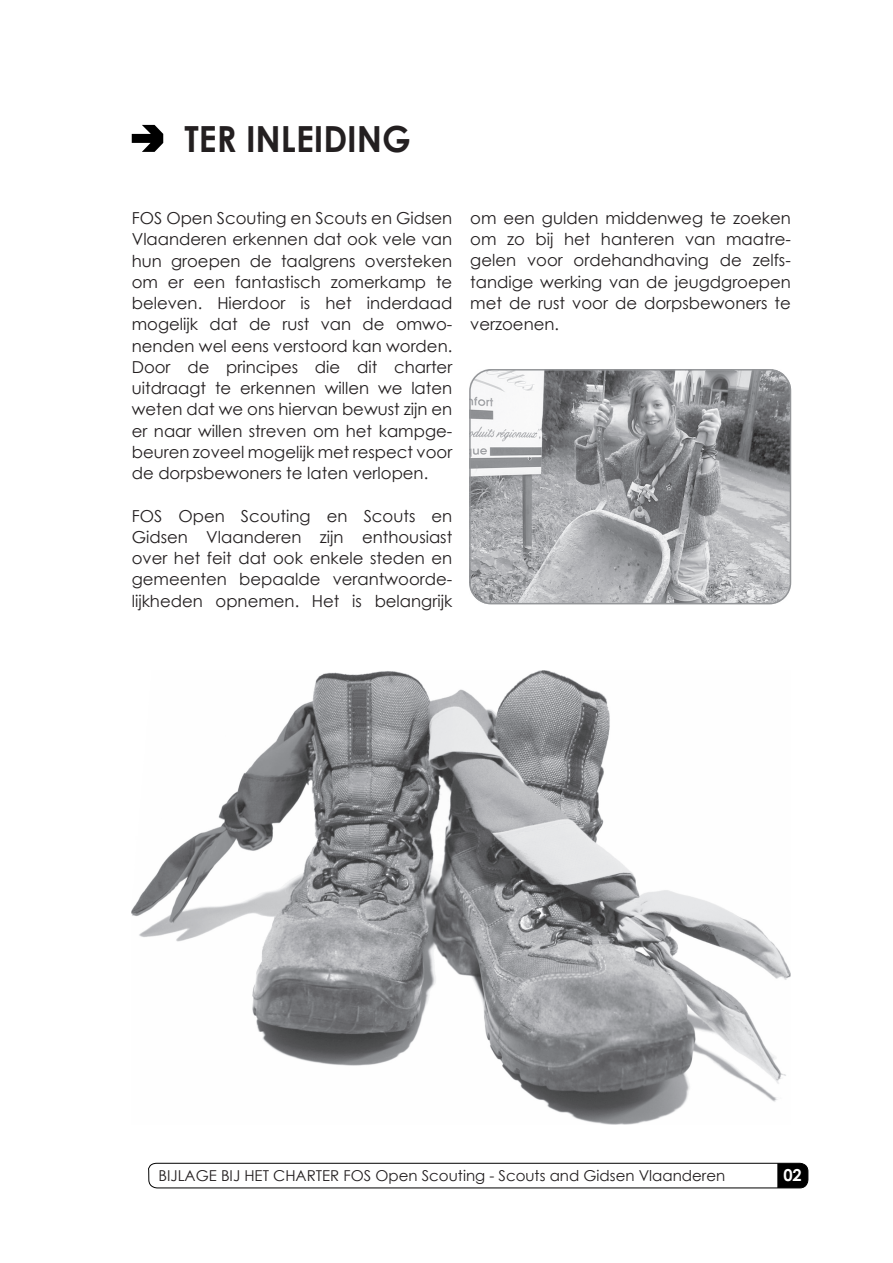
<style>
.page{position:relative;width:893px;height:1263px;background:#fff}
.page>*{position:absolute;margin:0;border:0;box-sizing:border-box;transform-origin:0 0}
.t1{font:700 36px "Century Gothic";color:#231f20;scale:.95 1}
.t2{font:16.5px/21.3px "Century Gothic";color:#231f20;text-align:justify}
.t3{font:700 16.5px "Century Gothic";color:#fff}
.t4{font:15px "Century Gothic";color:#231f20}
</style>
<div class="page">
<svg style="left:132px;top:125px;width:31px;height:27px"></svg>
<img style="left:470px;top:371px;width:321px;height:233px">
<div style="left:469px;top:369px;width:322px;height:235px;border:2px solid #939598;border-radius:21px"></div>
<svg style="left:148px;top:1162px;width:661px;height:27px"></svg>
<img style="left:132px;top:671px;width:659px;height:453px">
<h1 class="t1" style="left:185px;top:111px;width:240px">TER INLEIDING</h1>
<p class="t2" style="left:132px;top:207px;width:322px">FOS Open Scouting en Scouts en Gidsen Vlaanderen erkennen dat ook vele van hun groepen de taalgrens oversteken om er een fantastisch zomerkamp te beleven. Hierdoor is het inderdaad mogelijk dat de rust van de omwo&shy;nenden wel eens verstoord kan worden.<br>Door de principes die dit charter uitdraagt te erkennen willen we laten weten dat we ons hiervan bewust zijn en er naar willen streven om het kampge&shy;beuren zoveel mogelijk met respect voor de dorpsbewoners te laten verlopen.</p>
<p class="t2" style="left:132px;top:505px;width:322px">FOS Open Scouting en Scouts en Gidsen Vlaanderen zijn enthousiast over het feit dat ook enkele steden en gemeenten bepaalde verantwoorde&shy;lijkheden opnemen. Het is belangrijk</p>
<p class="t2" style="left:470px;top:207px;width:322px">om een gulden middenweg te zoeken om zo bij het hanteren van maatre&shy;gelen voor ordehandhaving de zelfs&shy;tandige werking van de jeugdgroepen met de rust voor de dorpsbewoners te verzoenen.</p>
<p class="t4" style="left:158px;top:1165px;width:568px">BIJLAGE BIJ HET CHARTER FOS Open Scouting - Scouts and Gidsen Vlaanderen</p>
<p class="t3" style="left:783px;top:1162px;width:20px">02</p>
</div>
